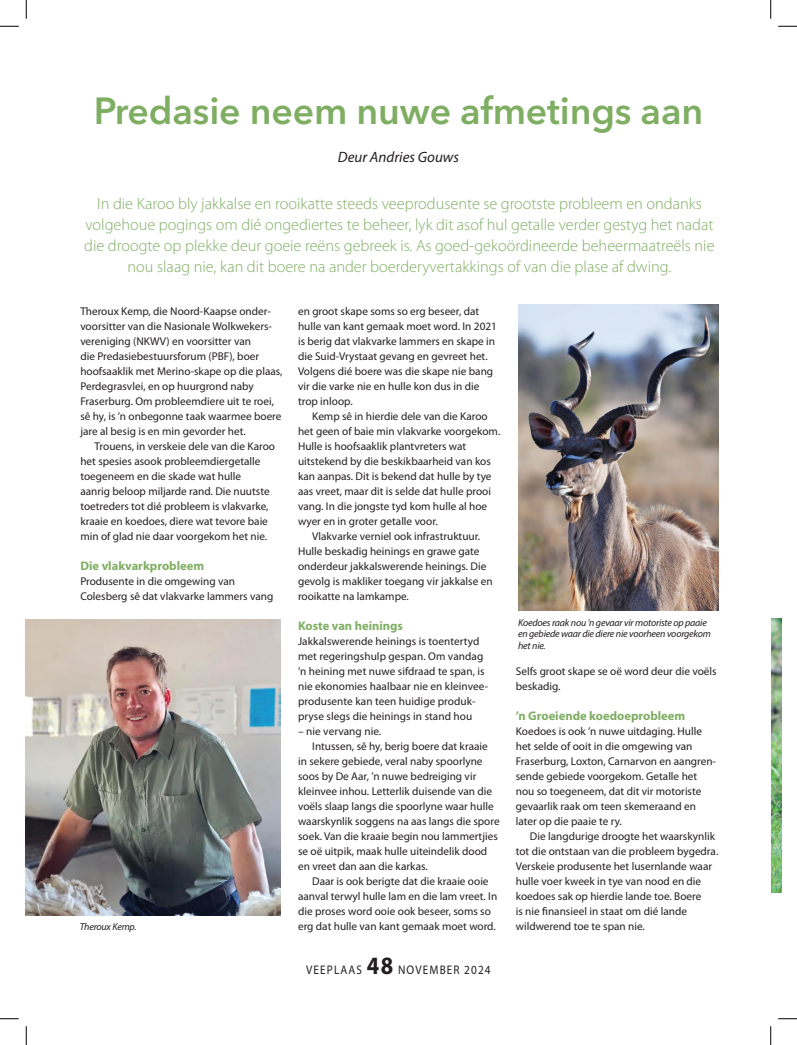
<style>
.page{position:relative;width:797px;height:1045px;background:#fff}
.page>*{position:absolute;margin:0;border:0;box-sizing:border-box;transform-origin:0 0}
.t1{font:600 37.5px "Avenir Next LT Pro";letter-spacing:-.005em;color:#7fae63}
.t2{font:300 16.25px/21.2px "Myriad Pro";color:#7fae63;text-align:center}
.t3{font:italic 15px "Myriad Pro";color:#231f20}
.t4{font:700 12.5px "Myriad Pro";color:#7fae63}
.t5{font:12.5px "Myriad Pro";letter-spacing:.1em;color:#231f20;scale:.9 1}
.t6{font:11.25px/15px "Myriad Pro";color:#231f20}
.t7{font:italic 10px/11.5px "Myriad Pro";letter-spacing:-.02em;color:#231f20}
.s1{font-weight:700;font-size:25px}
</style>
<div class="page">
<img style="left:26px;top:619px;width:254px;height:296px">
<img style="left:518px;top:304px;width:200px;height:307px">
<img style="left:771px;top:618px;width:10px;height:274px">
<svg style="left:0;top:25px;width:19px;height:2px"></svg>
<svg style="left:778px;top:25px;width:19px;height:2px"></svg>
<svg style="left:0;top:1018px;width:19px;height:1px"></svg>
<svg style="left:778px;top:1018px;width:19px;height:1px"></svg>
<svg style="left:25px;top:0;width:2px;height:19px"></svg>
<svg style="left:25px;top:1026px;width:2px;height:19px"></svg>
<svg style="left:770px;top:0;width:1px;height:19px"></svg>
<svg style="left:770px;top:1026px;width:1px;height:19px"></svg>
<h1 class="t1" style="left:94px;top:88px;width:611px">Predasie neem nuwe afmetings aan</h1>
<h3 class="t3" style="left:338px;top:148px;width:123px">Deur Andries Gouws</h3>
<p class="t2" style="left:84px;top:192px;width:631px">In die Karoo bly jakkalse en rooikatte steeds veeprodusente se grootste probleem en ondanks volgehoue pogings om dié ongediertes te beheer, lyk dit asof hul getalle verder gestyg het nadat die droogte op plekke deur goeie reëns gebreek is. As goed-gekoördineerde beheermaatreëls nie nou slaag nie, kan dit boere na ander boerderyvertakkings of van die plase af dwing.</p>
<p class="t6" style="left:80px;top:304px;width:204px">Theroux Kemp, die Noord-Kaapse onder&shy;voorsitter van die Nasionale Wolkwekers&shy;vereniging (NKWV) en voorsitter van<br>die Predasiebestuursforum (PBF), boer hoofsaaklik met Merino-skape op die plaas, Perdegrasvlei, en op huurgrond naby Fraserburg. Om probleemdiere uit te roei, sê hy, is ’n onbegonne taak waarmee boere jare al besig is en min gevorder het.</p>
<p class="t6" style="left:80px;top:439px;width:196px;text-indent:14px">Trouens, in verskeie dele van die Karoo het spesies asook probleemdiergetalle toegeneem en die skade wat hulle<br>aanrig beloop miljarde rand. Die nuutste toetreders tot dié probleem is vlakvarke, kraaie en koedoes, diere wat tevore baie min of glad nie daar voorgekom het nie.</p>
<p class="t4" style="left:80px;top:558px;width:125px">Die vlakvarkprobleem</p>
<p class="t6" style="left:80px;top:574px;width:194px">Produsente in die omgewing van<br>Colesberg sê dat vlakvarke lammers vang</p>
<p class="t6" style="left:298px;top:304px;width:200px">en groot skape soms so erg beseer, dat hulle van kant gemaak moet word. In 2021 is berig dat vlakvarke lammers en skape in die Suid-Vrystaat gevang en gevreet het.<br>Volgens dié boere was die skape nie bang vir die varke nie en hulle kon dus in die trop inloop.</p>
<p class="t6" style="left:312px;top:409px;width:177px">Kemp sê in hierdie dele van die Karoo</p>
<p class="t6" style="left:298px;top:424px;width:204px">het geen of baie min vlakvarke voorgekom.</p>
<p class="t6" style="left:298px;top:439px;width:170px">Hulle is hoofsaaklik plantvreters wat</p>
<p class="t6" style="left:298px;top:454px;width:194px">uitstekend by die beskikbaarheid van kos</p>
<p class="t6" style="left:298px;top:469px;width:195px">kan aanpas. Dit is bekend dat hulle by tye</p>
<p class="t6" style="left:298px;top:484px;width:194px">aas vreet, maar dit is selde dat hulle prooi</p>
<p class="t6" style="left:298px;top:499px;width:191px">vang. In die jongste tyd kom hulle al hoe</p>
<p class="t6" style="left:298px;top:514px;width:141px">wyer en in groter getalle voor.</p>
<p class="t6" style="left:312px;top:529px;width:169px">Vlakvarke verniel ook infrastruktuur.</p>
<p class="t6" style="left:298px;top:544px;width:183px">Hulle beskadig heinings en grawe gate</p>
<p class="t6" style="left:298px;top:559px;width:190px">onderdeur jakkalswerende heinings. Die</p>
<p class="t6" style="left:298px;top:574px;width:196px">gevolg is makliker toegang vir jakkalse en</p>
<p class="t6" style="left:298px;top:589px;width:112px">rooikatte na lamkampe.</p>
<p class="t4" style="left:298px;top:618px;width:106px">Koste van heinings</p>
<p class="t6" style="left:298px;top:634px;width:192px">Jakkalswerende heinings is toentertyd met regeringshulp gespan. Om vandag ’n heining met nuwe sifdraad te span, is nie ekonomies haalbaar nie en kleinvee&shy;produsente kan teen huidige produk&shy;pryse slegs die heinings in stand hou</p>
<p class="t6" style="left:298px;top:724px;width:85px">– nie vervang nie.</p>
<p class="t6" style="left:312px;top:739px;width:177px">Intussen, sê hy, berig boere dat kraaie</p>
<p class="t6" style="left:298px;top:754px;width:186px">in sekere gebiede, veral naby spoorlyne</p>
<p class="t6" style="left:298px;top:769px;width:180px">soos by De Aar, ’n nuwe bedreiging vir</p>
<p class="t6" style="left:298px;top:784px;width:195px">kleinvee inhou. Letterlik duisende van die</p>
<p class="t6" style="left:298px;top:799px;width:197px">voëls slaap langs die spoorlyne waar hulle</p>
<p class="t6" style="left:298px;top:814px;width:203px">waarskynlik soggens na aas langs die spore</p>
<p class="t6" style="left:298px;top:829px;width:201px">soek. Van die kraaie begin nou lammertjies</p>
<p class="t6" style="left:298px;top:844px;width:191px">se oë uitpik, maak hulle uiteindelik dood</p>
<p class="t6" style="left:298px;top:859px;width:131px">en vreet dan aan die karkas.</p>
<p class="t6" style="left:312px;top:874px;width:178px">Daar is ook berigte dat die kraaie ooie</p>
<p class="t6" style="left:298px;top:889px;width:201px">aanval terwyl hulle lam en die lam vreet. In</p>
<p class="t6" style="left:298px;top:904px;width:194px">die proses word ooie ook beseer, soms so</p>
<p class="t6" style="left:298px;top:919px;width:199px">erg dat hulle van kant gemaak moet word.</p>
<p class="t7" style="left:518px;top:616px;width:194px">Koedoes raak nou ’n gevaar vir motoriste op paaie en gebiede waar die diere nie voorheen voorgekom het nie.</p>
<p class="t6" style="left:516px;top:664px;width:202px">Selfs groot skape se oë word deur die voëls beskadig.</p>
<p class="t4" style="left:516px;top:708px;width:171px">’n Groeiende koedoeprobleem</p>
<p class="t6" style="left:516px;top:724px;width:202px">Koedoes is ook ’n nuwe uitdaging. Hulle het selde of ooit in die omgewing van Fraserburg, Loxton, Carnarvon en aangren&shy;sende gebiede voorgekom. Getalle het nou so toegeneem, dat dit vir motoriste gevaarlik raak om teen skemeraand en later op die paaie te ry.</p>
<p class="t6" style="left:516px;top:829px;width:204px;text-indent:14px">Die langdurige droogte het waarskynlik tot die ontstaan van die probleem bygedra.<br>Verskeie produsente het lusernlande waar hulle voer kweek in tye van nood en die koedoes sak op hierdie lande toe. Boere<br>is nie finansieel in staat om dié lande</p>
<p class="t7" style="left:80px;top:920px;width:58px">Theroux Kemp.</p>
<p class="t6" style="left:516px;top:919px;width:131px">wildwerend toe te span nie.</p>
<p class="t5" style="left:306px;top:961px;width:206px">VEEPLAAS <span class="s1">48</span> NOVEMBER 2024</p>
</div>
